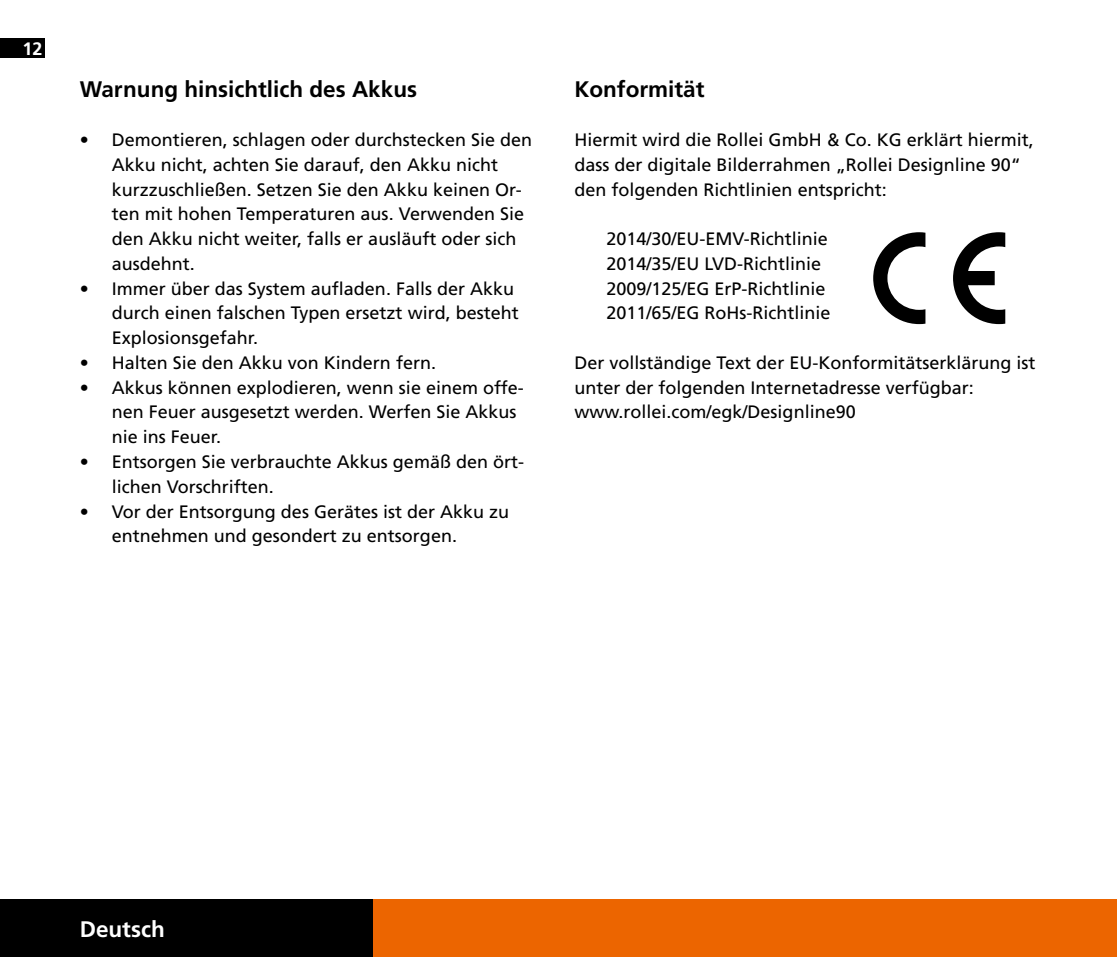
<style>
.page{position:relative;width:1117px;height:957px;background:#fff}
.page>*{position:absolute;margin:0;border:0;box-sizing:border-box;transform-origin:0 0}
.t1{font:700 22.5px "Frutiger LT";color:#000}
.t2{font:700 22.5px "Frutiger LT";color:#fff}
.t3{font:18px/24.8px "Frutiger LT";color:#000}
.t4{font:700 18px "Frutiger LT";color:#fff}
</style>
<div class="page">
<div style="left:372px;top:899px;width:744px;height:58px;background:#ec6500"></div>
<div style="left:0;top:899px;width:372px;height:58px;background:#000"></div>
<div style="left:0;top:38px;width:45px;height:19px;background:#000"></div>
<svg style="left:873px;top:232px;width:52px;height:92px"></svg>
<svg style="left:953px;top:232px;width:52px;height:92px"></svg>
<p class="t4" style="left:22px;top:38px;width:22px">12</p>
<p class="t1" style="left:80px;top:76px;width:339px">Warnung hinsichtlich des Akkus</p>
<p class="t3" style="left:112px;top:128px;width:422px;text-indent:-32px">• Demontieren, schlagen oder durchstecken Sie den Akku nicht, achten Sie darauf, den Akku nicht kurzzuschließen. Setzen Sie den Akku keinen Or&shy;ten mit hohen Temperaturen aus. Verwenden Sie den Akku nicht weiter, falls er ausläuft oder sich ausdehnt.</p>
<p class="t3" style="left:112px;top:276px;width:408px;text-indent:-32px">• Immer über das System aufladen. Falls der Akku durch einen falschen Typen ersetzt wird, besteht<br>Explosionsgefahr.</p>
<p class="t3" style="left:80px;top:350px;width:354px">• Halten Sie den Akku von Kindern fern.</p>
<p class="t3" style="left:112px;top:375px;width:413px;text-indent:-32px">• Akkus können explodieren, wenn sie einem offe&shy;nen Feuer ausgesetzt werden. Werfen Sie Akkus nie ins Feuer.</p>
<p class="t3" style="left:112px;top:449px;width:414px;text-indent:-32px">• Entsorgen Sie verbrauchte Akkus gemäß den ört&shy;lichen Vorschriften.</p>
<p class="t3" style="left:112px;top:499px;width:399px;text-indent:-32px">• Vor der Entsorgung des Gerätes ist der Akku zu entnehmen und gesondert zu entsorgen.</p>
<p class="t1" style="left:574px;top:76px;width:132px">Konformität</p>
<p class="t3" style="left:574px;top:128px;width:461px">Hiermit wird die Rollei GmbH &amp; Co. KG erklärt hiermit, dass der digitale Bilderrahmen „Rollei Designline 90“ den folgenden Richtlinien entspricht:</p>
<p class="t3" style="left:606px;top:227px;width:226px">2014/30/EU-EMV-Richtlinie<br>2014/35/EU LVD-Richtlinie<br>2009/125/EG ErP-Richtlinie<br>2011/65/EG RoHs-Richtlinie</p>
<p class="t3" style="left:574px;top:350px;width:462px">Der vollständige Text der EU-Konformitätserklärung ist unter der folgenden Internetadresse verfügbar:<br>www. rollei.com/egk/Designline90</p>
<p class="t2" style="left:80px;top:915px;width:86px">Deutsch</p>
</div>
